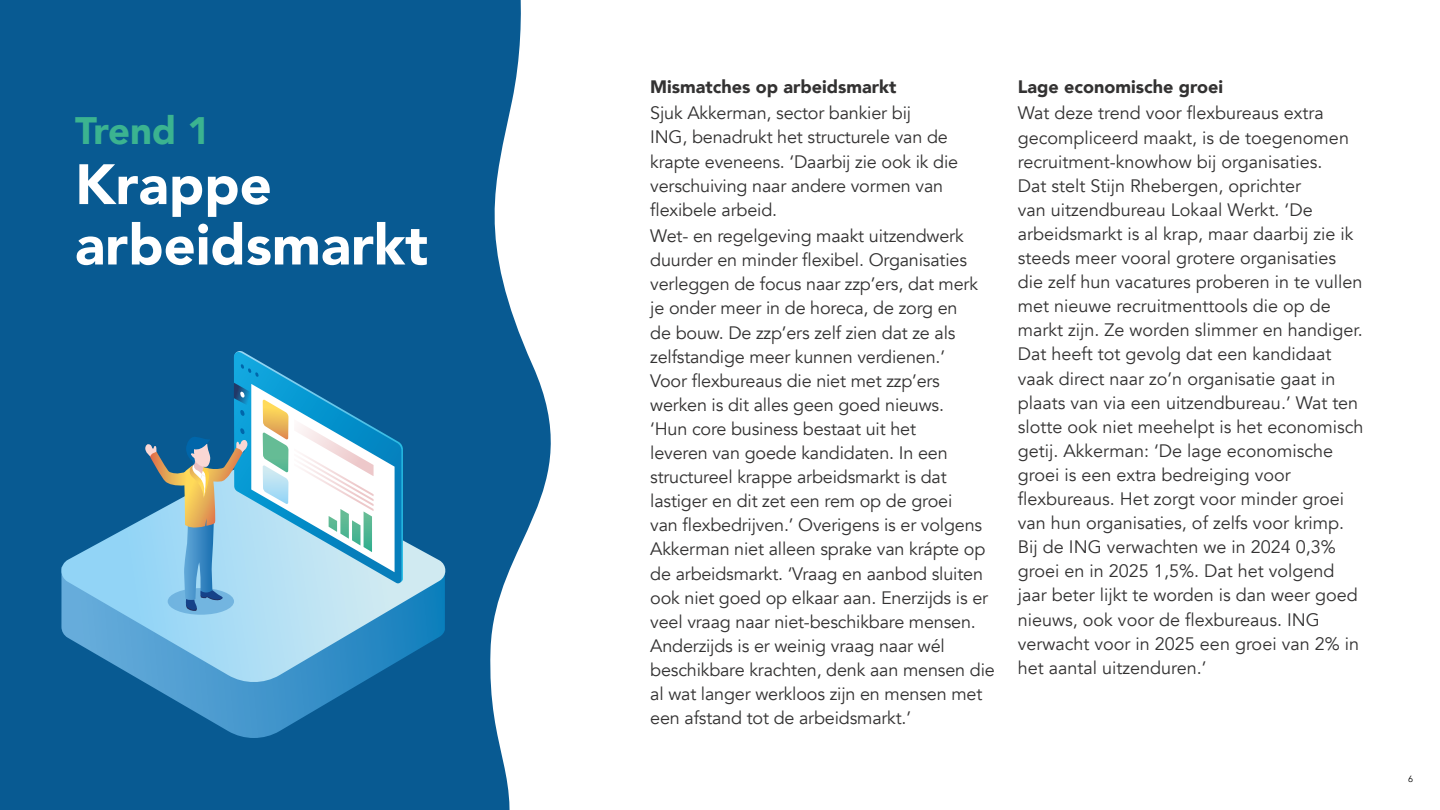
<style>
.page{position:relative;width:1440px;height:810px;background:#fff}
.page>*{position:absolute;margin:0;border:0;box-sizing:border-box;transform-origin:0 0}
.t1{font:900 56.25px/60.4px "Avenir";color:#fff}
.t2{font:900 38.25px "Avenir";letter-spacing:-.01em;color:#3bb390}
.t3{font:18px/24.1px "Avenir";letter-spacing:-.01em;color:#333232}
.t4{font:900 18px "Avenir";color:#333232}
.t5{font:9px "Avenir";color:#000}
</style>
<div class="page">
<div style="left:0;top:0;width:407px;height:810px;background:#085a92"></div>
<svg style="left:407px;top:0;width:144px;height:810px;fill:#085a92"></svg>
<svg style="left:147px;top:684px;width:298px;height:54px"></svg>
<svg style="left:61px;top:465px;width:386px;height:219px"></svg>
<svg style="left:168px;top:588px;width:66px;height:27px"></svg>
<svg style="left:144px;top:351px;width:259px;height:260px"></svg>
<h2 class="t2" style="left:75px;top:98px;width:137px">Trend 1</h2>
<h1 class="t1" style="left:75px;top:153px;width:355px">Krappe arbeidsmarkt</h1>
<p class="t4" style="left:650px;top:71px;width:248px">Mismatches op arbeidsmarkt</p>
<p class="t3" style="left:650px;top:101px;width:310px">Sjuk Akkerman, sector bankier bij<br>ING, benadrukt het structurele van de krapte eveneens. ‘Daarbij zie ook ik die verschuiving naar andere vormen van flexibele arbeid.</p>
<p class="t3" style="left:650px;top:224px;width:346px">Wet- en regelgeving maakt uitzendwerk duurder en minder flexibel. Organisaties verleggen de focus naar zzp’ers, dat merk je onder meer in de horeca, de zorg en<br>de bouw. De zzp’ers zelf zien dat ze als zelfstandige meer kunnen verdienen.’<br>Voor flexbureaus die niet met zzp’ers werken is dit alles geen goed nieuws.<br>‘Hun core business bestaat uit het<br>leveren van goede kandidaten. In een structureel krappe arbeidsmarkt is dat lastiger en dit zet een rem op de groei<br>van flexbedrijven.’ Overigens is er volgens Akkerman niet alleen sprake van krápte op de arbeidsmarkt. ‘Vraag en aanbod sluiten ook niet goed op elkaar aan. Enerzijds is er veel vraag naar niet-beschikbare mensen.<br>Anderzijds is er weinig vraag naar wél beschikbare krachten, denk aan mensen die al wat langer werkloos zijn en mensen met een afstand tot de arbeidsmarkt.’</p>
<p class="t4" style="left:1018px;top:71px;width:207px">Lage economische groei</p>
<p class="t3" style="left:1018px;top:102px;width:347px">Wat deze trend voor flexbureaus extra gecompliceerd maakt, is de toegenomen recruitment-knowhow bij organisaties.<br>Dat stelt Stijn Rhebergen, oprichter<br>van uitzendbureau Lokaal Werkt. ‘De arbeidsmarkt is al krap, maar daarbij zie ik steeds meer vooral grotere organisaties die zelf hun vacatures proberen in te vullen met nieuwe recruitmenttools die op de markt zijn. Ze worden slimmer en handiger.<br>Dat heeft tot gevolg dat een kandidaat vaak direct naar zo’n organisatie gaat in plaats van via een uitzendbureau.’ Wat ten slotte ook niet meehelpt is het economisch getij. Akkerman: ‘De lage economische groei is een extra bedreiging voor flexbureaus. Het zorgt voor minder groei van hun organisaties, of zelfs voor krimp.<br>Bij de ING verwachten we in 2024 0,3% groei en in 2025 1,5%. Dat het volgend jaar beter lijkt te worden is dan weer goed nieuws, ook voor de flexbureaus. ING verwacht voor in 2025 een groei van 2% in het aantal uitzenduren.’</p>
<p class="t5" style="left:1408px;top:773px;width:7px">6</p>
</div>
